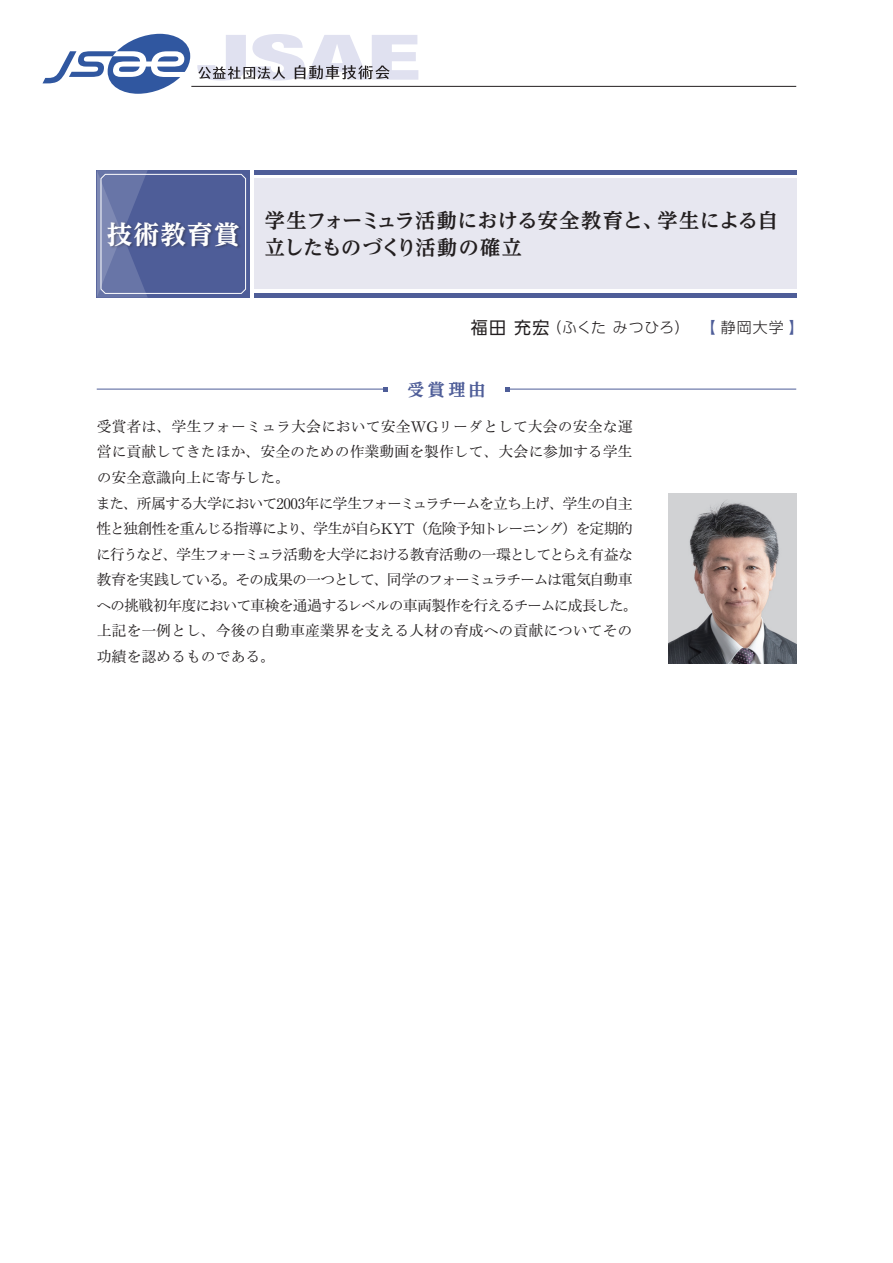
<style>
.page{position:relative;width:893px;height:1263px;background:#fff}
.page>*{position:absolute;margin:0;border:0;box-sizing:border-box;transform-origin:0 0}
.t1{font:700 expanded 25.5px "UD Reimin Pro";letter-spacing:.05em;color:#fff}
.t2{font:700 20.25px/27.6px "UD Reimin Pro";letter-spacing:-.01em;color:#231f20}
.t3{font:700 expanded 16.95px "UD Reimin Pro";color:#4e5d98}
.t4{font:500 14.85px/25.5px "Ro H Min Kok Pro";letter-spacing:-.035em;color:#231f20}
.t5{font:300 14.85px "UD Shin Go Pr 6";letter-spacing:.055em;color:#231f20}
.s1{font-weight:400;font-size:16.95px}
.s2{color:#4e5d98}
</style>
<div class="page">
<img style="left:669px;top:493px;width:127px;height:170px">
<hr style="left:97px;top:389px;width:289px;height:1px;background:#4e5d98">
<svg style="left:384px;top:387px;width:4px;height:4px"></svg>
<hr style="left:507px;top:389px;width:289px;height:1px;background:#4e5d98">
<svg style="left:505px;top:387px;width:4px;height:4px"></svg>
<div style="left:254px;top:179px;width:542px;height:110px;background:#e7e7f0"></div>
<hr style="left:254px;top:170px;width:542px;height:4px;background:#4e5d98">
<div style="left:254px;top:293px;width:542px;height:5px;background:#4e5d98"></div>
<div style="left:97px;top:170px;width:153px;height:128px;background:#4e5d98"></div>
<svg style="left:97px;top:170px;width:149px;height:128px"></svg>
<div style="left:107px;top:221px;width:135px;height:29px;background:#231f20;opacity:.4"></div>
<hr style="left:191px;top:86px;width:605px;height:1px;background:#231f20">
<svg style="left:197px;top:34px;width:221px;height:47px"></svg>
<svg style="left:43px;top:34px;width:147px;height:60px"></svg>
<h1 class="t1" style="left:107px;top:213px;width:134px">技術教育賞</h1>
<h2 class="t2" style="left:265px;top:206px;width:515px">学生フォーミュラ活動における安全教育と、学生による自立したものづくり活動の確立</h2>
<p class="t5" style="left:471px;top:315px;width:334px"><span class="s1">福田 充宏</span>（ふくた みつひろ） <span class="s2">【</span>静岡大学<span class="s2">】</span></p>
<p class="t3" style="left:408px;top:375px;width:80px">受賞理由</p>
<p class="t4" style="left:96px;top:415px;width:544px">受賞者は、学生フォーミュラ大会において安全WGリーダとして大会の安全な運営に貢献してきたほか、安全のための作業動画を製作して、大会に参加する学生の安全意識向上に寄与した。<br>また、所属する大学において2003年に学生フォーミュラチームを立ち上げ、学生の自主性と独創性を重んじる指導により、学生が自らKYT（危険予知トレーニング）を定期的に行うなど、学生フォーミュラ活動を大学における教育活動の一環としてとらえ有益な教育を実践している。その成果の一つとして、同学のフォーミュラチームは電気自動車への挑戦初年度において車検を通過するレベルの車両製作を行えるチームに成長した。上記を一例とし、今後の自動車産業界を支える人材の育成への貢献についてその功績を認めるものである。</p>
</div>
